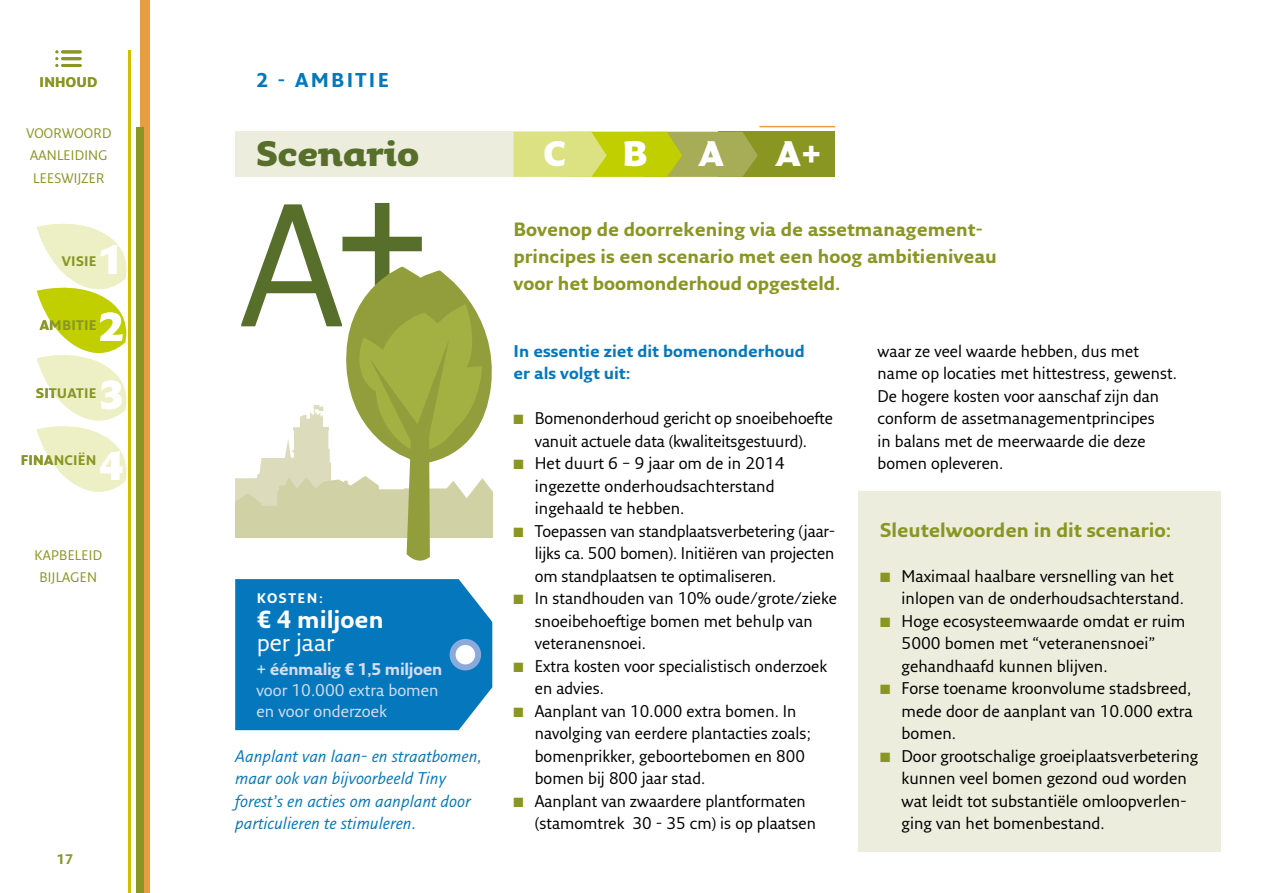
<style>
.page{position:relative;width:1263px;height:893px;background:#fff}
.page>*{position:absolute;margin:0;border:0;box-sizing:border-box;transform-origin:0 0}
._04_H_KOP{font:169.65px "Fresco Sans Pro";color:#576f2b}
.t1{font:900 39.3px/70.9px "Fresco Inf Sans";color:#fff}
._04_H_KOP-2{font:900 34.5px "Fresco Inf Sans";color:#576f2b}
._04_H_KOP-3{font:900 34.5px "Fresco Inf Sans";color:#fff}
._01_PLAT{font:700 24px/22.5px "Fresco Sans Pro";color:#fff}
._03_TK{font:700 19.5px "Fresco Sans Pro";color:#899622}
._04a_CHAPEAU{font:700 19.5px "Fresco Sans Pro";letter-spacing:.12em;color:#0578bd}
._02_INTRO{font:700 18.75px/27px "Fresco Sans Pro";color:#899622}
.t2{font:16.5px/22.5px "Fresco Sans Pro";color:#000}
._01_PLAT-2{font:italic 16.5px/22.5px "Fresco Sans Pro";color:#0578bd}
._03a_TK_sub_plantensoorten{font:16.5px/21px "Fresco Sans Pro";color:#d4ddf2}
._03a_TK_sub_plantensoorten-2{font:700 16.5px/22.5px "Fresco Sans Pro";color:#0578bd}
.t3{font:13.5px/22.5px "Fresco Sans Pro";letter-spacing:.02em;color:#899622}
.t4{font:700 13.5px "Fresco Sans Pro";letter-spacing:.02em;color:#899622}
._01_PLAT-3{font:700 13.5px "Fresco Sans Pro";letter-spacing:.12em;color:#fff}
.s1{font-weight:700}
.s2{font-weight:400}
.s3{color:#899622}
</style>
<div class="page">
<div style="left:140px;top:0;width:9px;height:893px;background:#e99d42"></div>
<div style="left:136px;top:127px;width:8px;height:766px;background:#899622"></div>
<hr style="left:128px;top:50px;width:3px;height:843px;background:#d0bf00">
<div style="left:235px;top:132px;width:600px;height:45px;background:#ededde"></div>
<div style="left:719px;top:132px;width:116px;height:45px;background:#899622"></div>
<svg style="left:514px;top:132px;width:244px;height:45px;background:#c0c849"></svg>
<div style="left:859px;top:492px;width:362px;height:360px;background:#ededde"></div>
<hr style="left:759px;top:126px;width:76px;height:1px;background:#e99d42">
<svg style="left:235px;top:267px;width:258px;height:294px"></svg>
<div style="left:235px;top:579px;width:257px;height:151px;background:#0578bd"></div>
<div style="left:453px;top:642px;width:25px;height:25px;background:#fff;border-radius:50%"></div>
<div style="left:450px;top:639px;width:31px;height:31px;border:6px solid #89aada;border-radius:50%"></div>
<svg style="left:37px;top:223px;width:90px;height:269px"></svg>
<hr style="left:63px;top:50px;width:17px;height:3px;background:#899622">
<hr style="left:63px;top:57px;width:17px;height:3px;background:#899622">
<hr style="left:63px;top:64px;width:17px;height:3px;background:#899622">
<p class="t4" style="left:40px;top:74px;width:59px">INHOUD</p>
<p class="t3" style="left:26px;top:121px;width:87px">VOORWOORD<br>AANLEIDING<br>LEESWIJZER</p>
<h2 class="t1" style="left:100px;top:223px;width:25px">1</h2>
<p class="t4" style="left:62px;top:253px;width:36px">VISIE</p>
<h2 class="t1" style="left:100px;top:290px;width:25px">2</h2>
<p class="t4" style="left:40px;top:317px;width:58px">AMBITIE</p>
<h2 class="t1" style="left:100px;top:358px;width:25px">3<br>4</h2>
<p class="t4" style="left:36px;top:385px;width:62px">SITUATIE</p>
<p class="t4" style="left:21px;top:452px;width:77px">FINANCIËN</p>
<p class="t3" style="left:34px;top:543px;width:69px;text-align:center">KAPBELEID<br>BIJLAGEN</p>
<p class="t4" style="left:57px;top:851px;width:18px">17</p>
<p class="_04a_CHAPEAU" style="left:256px;top:68px;width:134px">2 - AMBITIE</p>
<p class="_04_H_KOP-2" style="left:256px;top:132px;width:164px">Scenario</p>
<p class="_04_H_KOP" style="left:241px;top:161px;width:193px">A<span class="s1">+</span></p>
<p class="_01_PLAT-3" style="left:257px;top:590px;width:68px">KOSTEN:</p>
<p class="_01_PLAT" style="left:257px;top:608px;width:128px">€ 4 miljoen <span class="s2">per jaar</span></p>
<p class="_03a_TK_sub_plantensoorten" style="left:256px;top:658px;width:187px"><span class="s1">+ éénmalig € 1,5 miljoen </span>voor 10.000 extra bomen en voor onderzoek</p>
<p class="_01_PLAT-2" style="left:235px;top:744px;width:248px">Aanplant van laan- en straatbomen, maar ook van bijvoorbeeld Tiny forest’s en acties om aanplant door particulieren te stimuleren.</p>
<p class="_04_H_KOP-3" style="left:543px;top:132px;width:24px">C</p>
<p class="_04_H_KOP-3" style="left:622px;top:132px;width:27px">B</p>
<p class="_04_H_KOP-3" style="left:699px;top:132px;width:27px">A</p>
<p class="_04_H_KOP-3" style="left:775px;top:132px;width:48px">A+</p>
<p class="_02_INTRO" style="left:514px;top:215px;width:485px">Bovenop de doorrekening via de assetmanagement&shy;principes is een scenario met een hoog ambitieniveau voor het boomonderhoud opgesteld.</p>
<p class="_03a_TK_sub_plantensoorten-2" style="left:514px;top:339px;width:293px">In essentie ziet dit bomenonderhoud er als volgt uit:</p>
<p class="t2" style="left:514px;top:407px;width:321px;text-align:center"><span class="s3">■</span> Bomenonderhoud gericht op snoeibehoefte vanuit actuele data (kwaliteitsgestuurd).</p>
<p class="t2" style="left:535px;top:452px;width:251px;text-indent:-21px"><span class="s3">■</span> Het duurt 6 – 9 jaar om de in 2014 ingezette onderhoudsachterstand ingehaald te hebben.</p>
<p class="t2" style="left:535px;top:519px;width:302px;text-align:justify;text-indent:-21px"><span class="s3">■</span> Toepassen van standplaatsverbetering (jaar&shy;lijks ca. 500 bomen). Initiëren van projecten om standplaatsen te optimaliseren.</p>
<p class="t2" style="left:535px;top:587px;width:304px;text-indent:-21px"><span class="s3">■</span> In standhouden van 10% oude/grote/zieke snoeibehoeftige bomen met behulp van veteranensnoei.</p>
<p class="t2" style="left:535px;top:654px;width:294px;text-indent:-21px"><span class="s3">■</span> Extra kosten voor specialistisch onderzoek en advies.</p>
<p class="t2" style="left:535px;top:699px;width:278px;text-indent:-21px"><span class="s3">■</span> Aanplant van 10.000 extra bomen. In navolging van eerdere plantacties zoals; bomenprikker, geboortebomen en 800 bomen bij 800 jaar stad.</p>
<p class="t2" style="left:535px;top:789px;width:283px;text-indent:-21px"><span class="s3">■</span> Aanplant van zwaardere plantformaten (stamomtrek 30 - 35 cm) is op plaatsen</p>
<p class="t2" style="left:878px;top:339px;width:301px">waar ze veel waarde hebben, dus met name op locaties met hittestress, gewenst.<br>De hogere kosten voor aanschaf zijn dan conform de assetmanagementprincipes<br>in balans met de meerwaarde die deze bomen opleveren.</p>
<p class="_03_TK" style="left:880px;top:517px;width:293px">Sleutelwoorden in dit scenario:</p>
<p class="t2" style="left:901px;top:564px;width:284px;text-indent:-21px"><span class="s3">■</span> Maximaal haalbare versnelling van het inlopen van de onderhoudsachterstand.</p>
<p class="t2" style="left:901px;top:609px;width:286px;text-indent:-21px"><span class="s3">■</span> Hoge ecosysteemwaarde omdat er ruim<br>5000 bomen met “veteranensnoei” gehandhaafd kunnen blijven.</p>
<p class="t2" style="left:901px;top:677px;width:293px;text-align:justify;text-indent:-21px"><span class="s3">■</span> Forse toename kroonvolume stadsbreed, mede door de aanplant van 10.000 extra bomen.</p>
<p class="t2" style="left:901px;top:744px;width:298px;text-indent:-21px"><span class="s3">■</span> Door grootschalige groeiplaatsverbetering kunnen veel bomen gezond oud worden wat leidt tot substantiële omloopverlen&shy;ging van het bomenbestand.</p>
</div>
